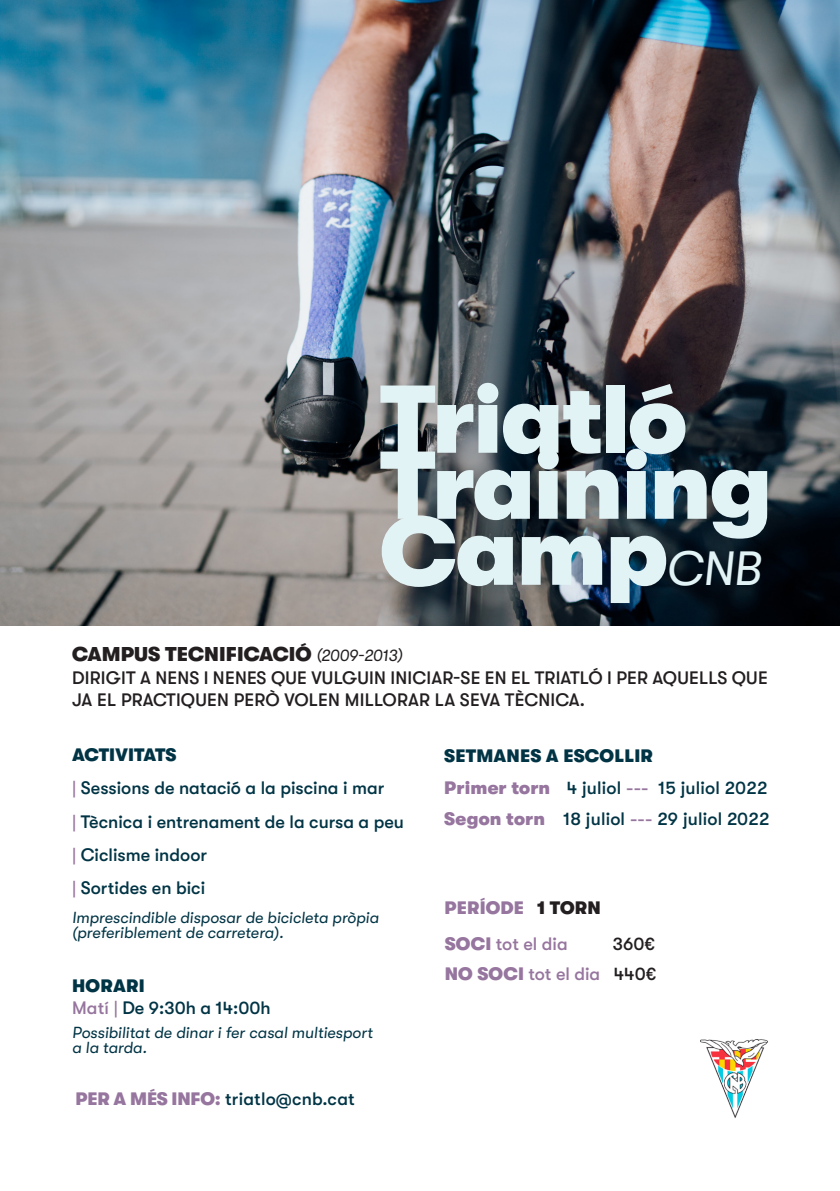
<style>
.page{position:relative;width:840px;height:1191px;background:#fff}
.page>*{position:absolute;margin:0;border:0;box-sizing:border-box;transform-origin:0 0}
.t1{font:900 96px "GT Walsheim Pro";letter-spacing:-.02em;color:#e2f3f6}
.t2{font:900 20px "GT Walsheim Pro";letter-spacing:.005em;color:#231f20}
.t3{font:500 18px/22px "GT Walsheim Pro";color:#003445}
.t4{font:500 18px/22px "GT Walsheim Pro";letter-spacing:.01em;color:#231f20}
.t5{font:500 18px "GT Walsheim Pro";color:#96759e}
.t6{font:900 18px "GT Walsheim Pro";letter-spacing:.01em;color:#003445}
.t7{font:900 18px "GT Walsheim Pro";letter-spacing:.01em;color:#96759e}
.t8{font:italic 16px "GT Walsheim Pro";color:#003445}
.s1{font-weight:400;font-style:italic;font-size:48px}
.s2{font-weight:400;font-style:italic;font-size:16px}
.s3{color:#96759e}
.s4{font-weight:900}
.s5{font-weight:900;color:#96759e}
.s6{color:#231f20}
</style>
<div class="page">
<img style="left:700px;top:1039px;width:68px;height:79px">
<img style="left:0;top:0;width:839px;height:626px">
<p class="t1" style="left:380px;top:366px;width:308px">Triatló</p>
<p class="t1" style="left:380px;top:432px;width:394px">Training</p>
<p class="t1" style="left:380px;top:498px;width:382px">Camp<span class="s1">CNB</span></p>
<p class="t2" style="left:72px;top:642px;width:332px">CAMPUS TECNIFICACIÓ <span class="s2">(2009-2013)</span></p>
<p class="t4" style="left:72px;top:667px;width:696px">DIRIGIT A NENS I NENES QUE VULGUIN INICIAR-SE EN EL TRIATLÓ I PER AQUELLS QUE<br>JA EL PRACTIQUEN PERÒ VOLEN MILLORAR LA SEVA TÈCNICA.</p>
<p class="t6" style="left:72px;top:744px;width:106px">ACTIVITATS</p>
<p class="t3" style="left:72px;top:777px;width:313px"><span class="s3">|</span> Sessions de natació a la piscina i mar</p>
<p class="t3" style="left:72px;top:810px;width:333px"><span class="s3">|</span> Tècnica i entrenament de la cursa a peu</p>
<p class="t3" style="left:72px;top:843px;width:136px"><span class="s3">|</span> Ciclisme indoor</p>
<p class="t3" style="left:72px;top:877px;width:134px"><span class="s3">|</span> Sortides en bici</p>
<p class="t8" style="left:72px;top:908px;width:308px">Imprescindible disposar de bicicleta pròpia</p>
<p class="t8" style="left:72px;top:923px;width:213px">(preferiblement de carretera).</p>
<p class="t3" style="left:72px;top:974px;width:200px"><span class="s4">HORARI<br></span><span class="s3">Matí |</span> De 9:30h a 14:00h</p>
<p class="t8" style="left:72px;top:1023px;width:302px">Possibilitat de dinar i fer casal multiesport</p>
<p class="t8" style="left:72px;top:1038px;width:76px">a la tarda.</p>
<p class="t6" style="left:444px;top:746px;width:210px">SETMANES A ESCOLLIR</p>
<p class="t3" style="left:444px;top:776px;width:324px"><span class="s5">Primer torn</span> 4 juliol <span class="s3">---</span> 15 juliol 2022</p>
<p class="t3" style="left:444px;top:808px;width:327px"><span class="s5">Segon torn</span> 18 juliol <span class="s3">---</span> 29 juliol 2022</p>
<p class="t7" style="left:444px;top:897px;width:158px">PERÍODE <span class="s6">1 TORN</span></p>
<p class="t5" style="left:444px;top:933px;width:124px"><span class="s4">SOCI</span> tot el dia</p>
<p class="t4" style="left:612px;top:932px;width:44px">360€</p>
<p class="t5" style="left:444px;top:963px;width:213px"><span class="s4">NO SOCI</span> tot el dia <span class="s6">440€</span></p>
<p class="t3" style="left:75px;top:1087px;width:280px"><span class="s5">PER A MÉS INFO:</span> triatlo@cnb.cat</p>
</div>
